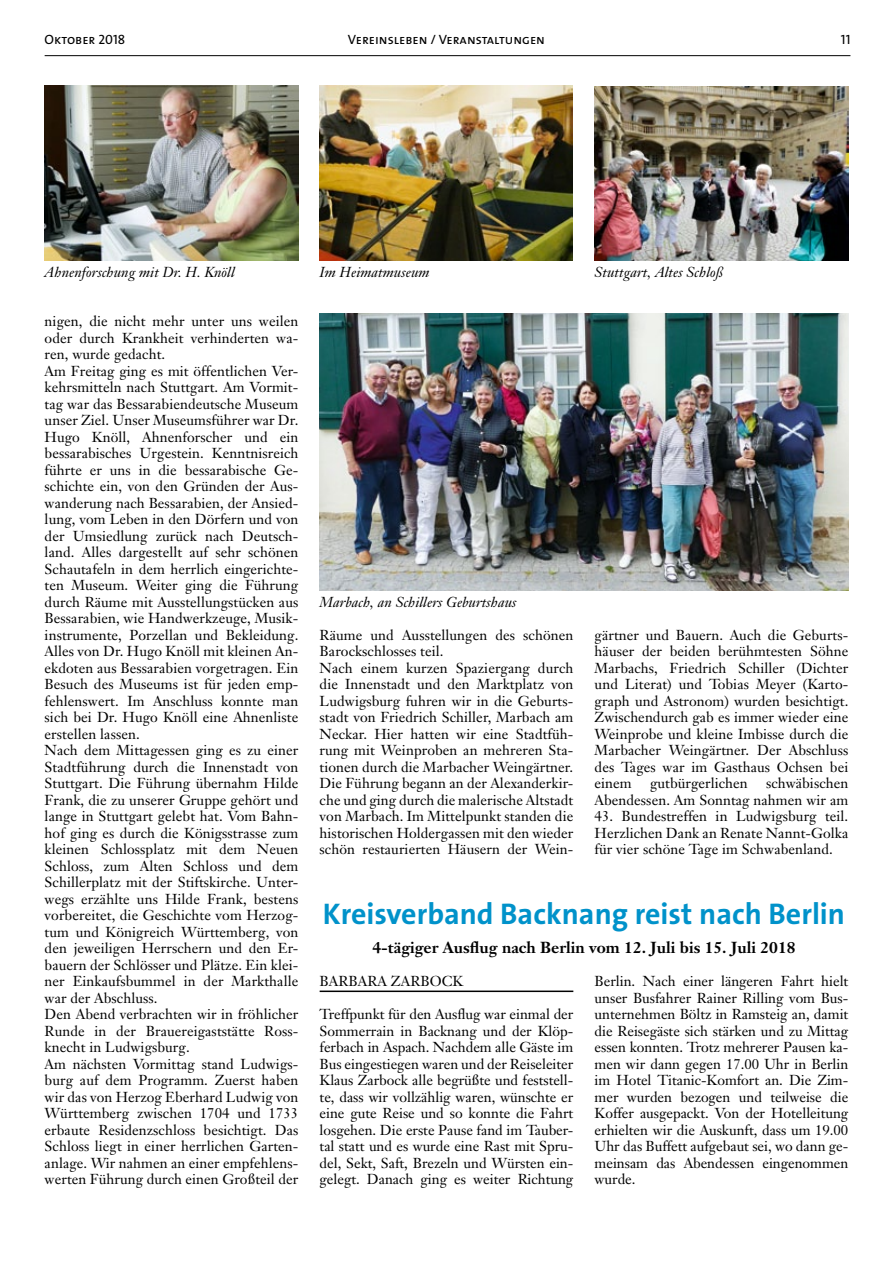
<style>
.page{position:relative;width:893px;height:1263px;background:#fff}
.page>*{position:absolute;margin:0;border:0;box-sizing:border-box;transform-origin:0 0}
.t1{font:700 30px "The Sans B7";color:#0092ca}
.t2{font:700 15.75px "Janson Text";color:#000}
.t3{font:14.25px/16.5px "Janson Text";letter-spacing:.005em;color:#000}
.t4{font:italic 14.25px "Janson Text";letter-spacing:.005em;color:#000}
.t5{font:13.5px "The Sans Caps";color:#000}
</style>
<div class="page">
<hr style="left:45px;top:55px;width:805px;height:1px;background:#000">
<img style="left:45px;top:85px;width:253px;height:175px">
<img style="left:320px;top:85px;width:252px;height:175px">
<img style="left:320px;top:314px;width:529px;height:276px">
<img style="left:595px;top:87px;width:253px;height:173px">
<hr style="left:320px;top:990px;width:253px;height:2px;background:#000">
<p class="t5" style="left:45px;top:28px;width:82px">Oktober 2018</p>
<p class="t5" style="left:348px;top:28px;width:199px">Vereinsleben / Veranstaltungen</p>
<p class="t5" style="left:841px;top:28px;width:11px">11</p>
<p class="t4" style="left:45px;top:263px;width:192px">Ahnenforschung mit Dr. H. Knöll</p>
<p class="t4" style="left:320px;top:263px;width:111px">Im Heimatmuseum</p>
<p class="t4" style="left:595px;top:263px;width:130px">Stuttgart, Altes Schloß</p>
<p class="t3" style="left:45px;top:313px;width:255px">nigen, die nicht mehr unter uns weilen oder durch Krankheit verhinderten wa&shy;ren, wurde gedacht.<br>Am Freitag ging es mit öffentlichen Ver&shy;kehrsmitteln nach Stuttgart. Am Vormit&shy;tag war das Bessarabiendeutsche Museum unser Ziel. Unser Museumsführer war Dr.<br>Hugo Knöll, Ahnenforscher und ein bessarabisches Urgestein. Kenntnisreich führte er uns in die bessarabische Ge&shy;schichte ein, von den Gründen der Aus&shy;wanderung nach Bessarabien, der Ansied&shy;lung, vom Leben in den Dörfern und von der Umsiedlung zurück nach Deutsch&shy;land. Alles dargestellt auf sehr schönen Schautafeln in dem herrlich eingerichte&shy;ten Museum. Weiter ging die Führung durch Räume mit Ausstellungstücken aus Bessarabien, wie Handwerkzeuge, Musik&shy;instrumente, Porzellan und Bekleidung.<br>Alles von Dr. Hugo Knöll mit kleinen An&shy;ekdoten aus Bessarabien vorgetragen. Ein Besuch des Museums ist für jeden emp&shy;fehlenswert. Im Anschluss konnte man sich bei Dr. Hugo Knöll eine Ahnenliste erstellen lassen.<br>Nach dem Mittagessen ging es zu einer Stadtführung durch die Innenstadt von Stuttgart. Die Führung übernahm Hilde Frank, die zu unserer Gruppe gehört und lange in Stuttgart gelebt hat. Vom Bahn&shy;hof ging es durch die Königsstrasse zum kleinen Schlossplatz mit dem Neuen Schloss, zum Alten Schloss und dem Schillerplatz mit der Stiftskirche. Unter&shy;wegs erzählte uns Hilde Frank, bestens vorbereitet, die Geschichte vom Herzog&shy;tum und Königreich Württemberg, von den jeweiligen Herrschern und den Er&shy;bauern der Schlösser und Plätze. Ein klei&shy;ner Einkaufsbummel in der Markthalle war der Abschluss.<br>Den Abend verbrachten wir in fröhlicher Runde in der Brauereigaststätte Ross&shy;knecht in Ludwigsburg.<br>Am nächsten Vormittag stand Ludwigs&shy;burg auf dem Programm. Zuerst haben wir das von Herzog Eberhard Ludwig von Württemberg zwischen 1704 und 1733 erbaute Residenzschloss besichtigt. Das Schloss liegt in einer herrlichen Garten&shy;anlage. Wir nahmen an einer empfehlens&shy;werten Führung durch einen Großteil der</p>
<p class="t4" style="left:320px;top:593px;width:198px">Marbach, an Schillers Geburtshaus</p>
<p class="t3" style="left:595px;top:626px;width:255px;text-align:justify">gärtner und Bauern. Auch die Geburts&shy;häuser der beiden berühmtesten Söhne Marbachs, Friedrich Schiller (Dichter und Literat) und Tobias Meyer (Karto&shy;graph und Astronom) wurden besichtigt.<br>Zwischendurch gab es immer wieder eine Weinprobe und kleine Imbisse durch die Marbacher Weingärtner. Der Abschluss des Tages war im Gasthaus Ochsen bei einem</p>
<p class="t3" style="left:320px;top:626px;width:255px">Räume und Ausstellungen des schönen Barockschlosses teil.<br>Nach einem kurzen Spaziergang durch die Innenstadt und den Marktplatz von Ludwigsburg fuhren wir in die Geburts&shy;stadt von Friedrich Schiller, Marbach am Neckar. Hier hatten wir eine Stadtfüh&shy;rung mit Weinproben an mehreren Sta&shy;tionen durch die Marbacher Weingärtner.<br>Die Führung begann an der Alexanderkir&shy;che und ging durch die malerische Altstadt von Marbach. Im Mittelpunkt standen die historischen Holdergassen mit den wieder schön restaurierten Häusern der Wein-</p>
<p class="t3" style="left:595px;top:775px;width:255px;text-align:right">schwäbischen<br>Abendessen. Am Sonntag nahmen wir am</p>
<p class="t3" style="left:595px;top:808px;width:255px;text-align:justify">43. Bundestreffen in Ludwigsburg teil.<br>Herzlichen Dank an Renate Nannt-Golka für vier schöne Tage im Schwabenland.</p>
<p class="t3" style="left:650px;top:775px;width:99px">gutbürgerlichen</p>
<h1 class="t1" style="left:323px;top:898px;width:524px">Kreisverband Backnang reist nach Berlin</h1>
<p class="t2" style="left:372px;top:938px;width:425px">4-tägiger Ausflug nach Berlin vom 12. Juli bis 15. Juli 2018</p>
<p class="t3" style="left:320px;top:973px;width:21px">Barbara</p>
<p class="t3" style="left:391px;top:973px;width:22px">Zarbock</p>
<p class="t3" style="left:320px;top:1006px;width:255px;text-align:justify">Treffpunkt für den Ausflug war einmal der Sommerrain in Backnang und der Klöp&shy;ferbach in Aspach. Nachdem alle Gäste im Bus eingestiegen waren und der Reiseleiter Klaus Zarbock alle begrüßte und feststell&shy;te, dass wir vollzählig waren, wünschte er eine gute Reise und so konnte die Fahrt losgehen. Die erste Pause fand im Tauber&shy;tal statt und es wurde eine Rast mit Spru&shy;del, Sekt, Saft, Brezeln und Würsten ein&shy;gelegt. Danach ging es weiter Richtung</p>
<p class="t3" style="left:595px;top:973px;width:255px">Berlin. Nach einer längeren Fahrt hielt unser Busfahrer Rainer Rilling vom Bus&shy;unternehmen Böltz in Ramsteig an, damit die Reisegäste sich stärken und zu Mittag essen konnten. Trotz mehrerer Pausen ka&shy;men wir dann gegen 17.00 Uhr in Berlin im Hotel Titanic-Komfort an. Die Zim&shy;mer wurden bezogen und teilweise die Koffer ausgepackt. Von der Hotelleitung erhielten wir die Auskunft, dass um 19.00<br>Uhr das Buffett aufgebaut sei, wo dann ge&shy;meinsam das Abendessen eingenommen wurde.</p>
</div>
